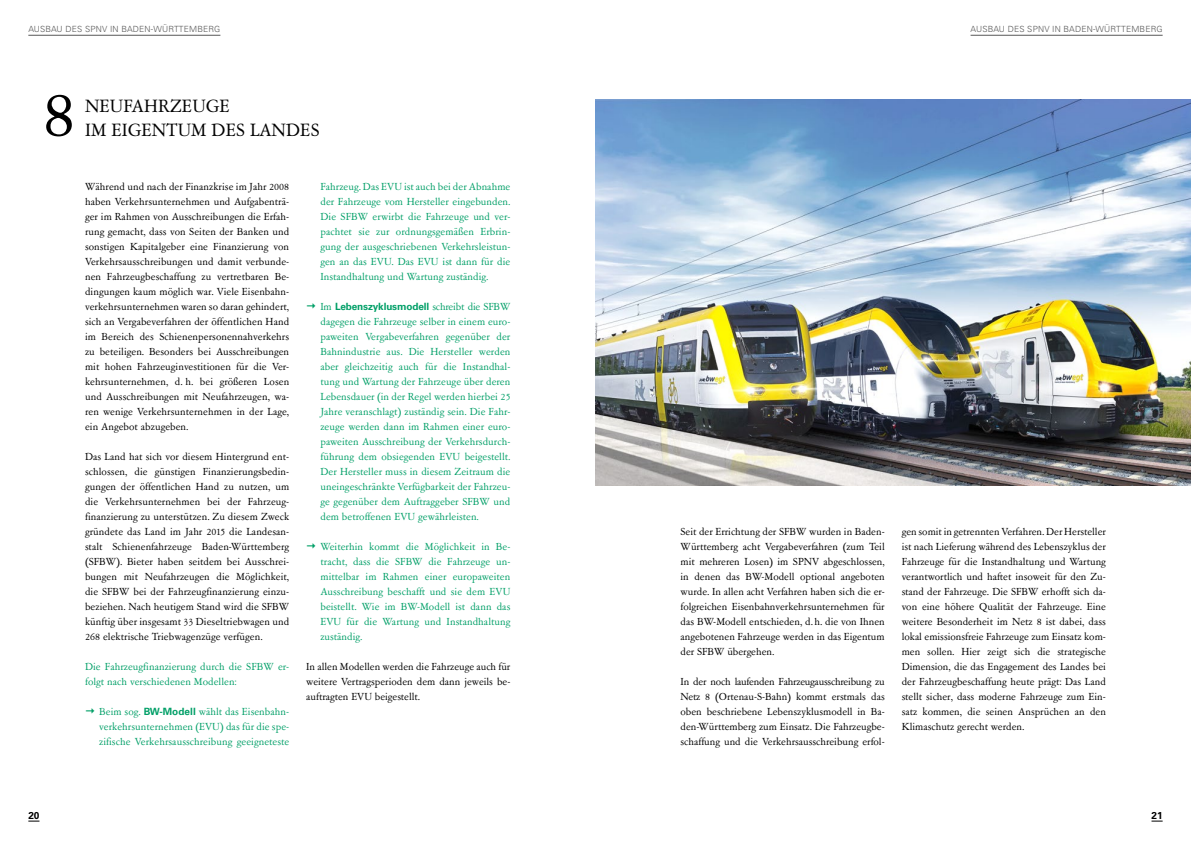
<style>
.page{position:relative;width:1191px;height:842px;background:#fff}
.page>*{position:absolute;margin:0;border:0;box-sizing:border-box;transform-origin:0 0}
.t1{font:76px "Garamont Amst SBOP Rom";color:#000}
.t2{font:20px "Garamont Amst SBOP Rom";letter-spacing:.005em;color:#000}
.t3{font:11.5px/15px "Garamont Amst SBOP Rom";color:#000;text-align:justify}
.t4{font:11.5px/15px "Garamont Amst SBOP Rom";letter-spacing:.005em;color:#009f67;text-align:justify}
.t5{font:700 10px "Univers";letter-spacing:-.015em;color:#009f67}
.t6{font:700 10px "Univers";color:#000}
.t7{font:300 8.5px "Univers";letter-spacing:.02em;color:#565656}
.s1{font-family:"Univers";font-weight:700;font-size:10px}
.s2{font-family:"Garamont Amst SBOP Rom";font-weight:400;font-size:11.5px}
</style>
<div class="page">
<hr style="left:970px;top:35px;width:192px;height:1px;background:#565656">
<hr style="left:28px;top:35px;width:192px;height:1px;background:#565656">
<img style="left:595px;top:100px;width:596px;height:385px">
<p class="t7" style="left:28px;top:24px;width:193px">AUSBAU DES SPNV IN BADEN-WÜRTTEMBERG</p>
<h1 class="t1" style="left:43px;top:75px;width:34px">8</h1>
<h2 class="t2" style="left:85px;top:96px;width:146px">NEUFAHRZEUGE</h2>
<h2 class="t2" style="left:85px;top:120px;width:236px">IM EIGENTUM DES LANDES</h2>
<p class="t3" style="left:85px;top:179px;width:206px">Während und nach der Finanzkrise im Jahr 2008 haben Verkehrsunternehmen und Aufgabenträ&shy;ger im Rahmen von Ausschreibungen die Erfah&shy;rung gemacht, dass von Seiten der Banken und sonstigen Kapitalgeber eine Finanzierung von Verkehrsausschreibungen und damit verbunde&shy;nen Fahrzeugbeschaffung zu vertretbaren Be&shy;dingungen kaum möglich war. Viele Eisenbahn&shy;verkehrsunternehmen waren so daran gehindert, sich an Vergabeverfahren der öffentlichen Hand im Bereich des Schienenpersonennahverkehrs zu beteiligen. Besonders bei Ausschreibungen mit hohen Fahrzeuginvestitionen für die Ver&shy;kehrsunternehmen, d. h. bei größeren Losen und Ausschreibungen mit Neufahrzeugen, wa&shy;ren wenige Verkehrsunternehmen in der Lage, ein Angebot abzugeben.</p>
<p class="t3" style="left:85px;top:449px;width:206px">Das Land hat sich vor diesem Hintergrund ent&shy;schlossen, die günstigen Finanzierungsbedin&shy;gungen der öffentlichen Hand zu nutzen, um die Verkehrsunternehmen bei der Fahrzeug&shy;finanzierung zu unterstützen. Zu diesem Zweck gründete das Land im Jahr 2015 die Landesan&shy;stalt Schienenfahrzeuge Baden-Württemberg (SFBW). Bieter haben seitdem bei Ausschrei&shy;bungen mit Neufahrzeugen die Möglichkeit, die SFBW bei der Fahrzeugfinanzierung einzu&shy;beziehen. Nach heutigem Stand wird die SFBW künftig über insgesamt 33 Dieseltriebwagen und 268 elektrische Triebwagenzüge verfügen.</p>
<p class="t4" style="left:85px;top:659px;width:206px">Die Fahrzeugfinanzierung durch die SFBW er&shy;folgt nach verschiedenen Modellen:</p>
<p class="t4" style="left:99px;top:704px;width:191px">Beim sog. <span class="s1">BW-Modell</span> wählt das Eisenbahn&shy;verkehrsunternehmen (EVU) das für die spe&shy;zifische Verkehrsausschreibung geeigneteste</p>
<p class="t4" style="left:320px;top:179px;width:191px">Fahrzeug. Das EVU ist auch bei der Abnahme der Fahrzeuge vom Hersteller eingebunden.<br>Die SFBW erwirbt die Fahrzeuge und ver&shy;pachtet sie zur ordnungsgemäßen Erbrin&shy;gung der ausgeschriebenen Verkehrsleistun&shy;gen an das EVU. Das EVU ist dann für die Instandhaltung und Wartung zuständig.</p>
<p class="t5" style="left:320px;top:300px;width:191px"><span class="s2">Im</span> Lebenszyklusmodell <span class="s2">schreibt die SFBW</span></p>
<p class="t4" style="left:320px;top:314px;width:191px">dagegen die Fahrzeuge selber in einem euro&shy;paweiten Vergabeverfahren gegenüber der Bahnindustrie aus. Die Hersteller werden aber gleichzeitig auch für die Instandhal&shy;tung und Wartung der Fahrzeuge über deren Lebensdauer (in der Regel werden hierbei 25<br>Jahre veranschlagt) zuständig sein. Die Fahr&shy;zeuge werden dann im Rahmen einer euro&shy;paweiten Ausschreibung der Verkehrsdurch&shy;führung dem obsiegenden EVU beigestellt.<br>Der Hersteller muss in diesem Zeitraum die uneingeschränkte Verfügbarkeit der Fahrzeu&shy;ge gegenüber dem Auftraggeber SFBW und dem betroffenen EVU gewährleisten.</p>
<p class="t4" style="left:320px;top:539px;width:191px">Weiterhin kommt die Möglichkeit in Be&shy;tracht, dass die SFBW die Fahrzeuge un&shy;mittelbar im Rahmen einer europaweiten Ausschreibung beschafft und sie dem EVU beistellt. Wie im BW-Modell ist dann das EVU für die Wartung und Instandhaltung zuständig.</p>
<p class="t3" style="left:306px;top:659px;width:206px">In allen Modellen werden die Fahrzeuge auch für weitere Vertragsperioden dem dann jeweils be&shy;auftragten EVU beigestellt.</p>
<p class="t7" style="left:970px;top:24px;width:193px">AUSBAU DES SPNV IN BADEN-WÜRTTEMBERG</p>
<p class="t3" style="left:680px;top:524px;width:206px">Seit der Errichtung der SFBW wurden in Baden-Württemberg acht Vergabeverfahren (zum Teil mit mehreren Losen) im SPNV abgeschlossen, in denen das BW-Modell optional angeboten wurde. In allen acht Verfahren haben sich die er&shy;folgreichen Eisenbahnverkehrsunternehmen für das BW-Modell entschieden, d. h. die von Ihnen angebotenen Fahrzeuge werden in das Eigentum der SFBW übergehen.</p>
<p class="t3" style="left:680px;top:674px;width:206px">In der noch laufenden Fahrzeugausschreibung zu Netz 8 (Ortenau-S-Bahn) kommt erstmals das oben beschriebene Lebenszyklusmodell in Ba&shy;den-Württemberg zum Einsatz. Die Fahrzeugbe&shy;schaffung und die Verkehrsausschreibung erfol-</p>
<p class="t3" style="left:901px;top:524px;width:206px">gen somit in getrennten Verfahren. Der Hersteller ist nach Lieferung während des Lebenszyklus der Fahrzeuge für die Instandhaltung und Wartung verantwortlich und haftet insoweit für den Zu&shy;stand der Fahrzeuge. Die SFBW erhofft sich da&shy;von eine höhere Qualität der Fahrzeuge. Eine weitere Besonderheit im Netz 8 ist dabei, dass lokal emissionsfreie Fahrzeuge zum Einsatz kom&shy;men sollen. Hier zeigt sich die strategische Dimension, die das Engagement des Landes bei der Fahrzeugbeschaffung heute prägt: Das Land stellt sicher, dass moderne Fahrzeuge zum Ein&shy;satz kommen, die seinen Ansprüchen an den Klimaschutz gerecht werden.</p>
<p class="t6" style="left:28px;top:809px;width:13px">20</p>
<p class="t6" style="left:1151px;top:809px;width:13px">21</p>
</div>
